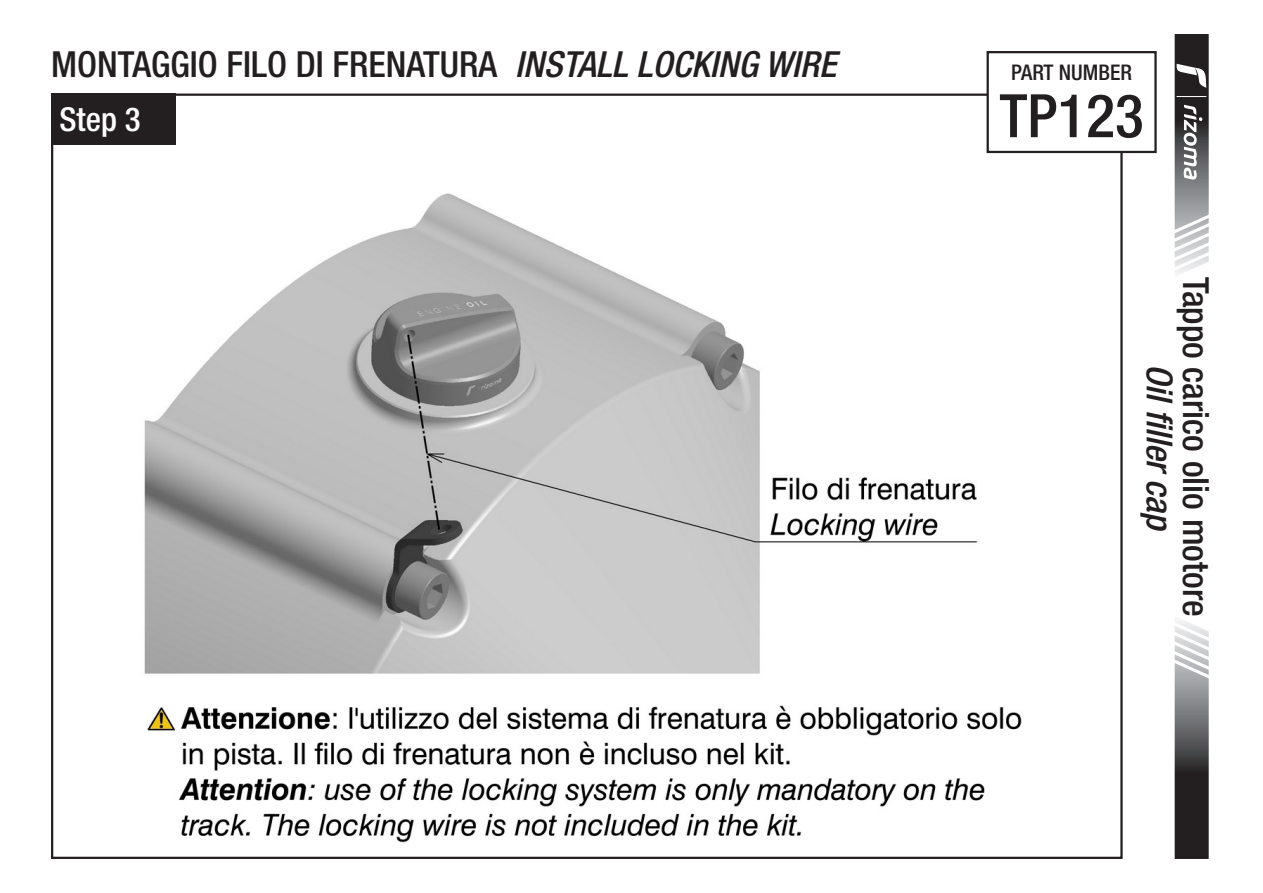
<style>
.page{position:relative;width:1263px;height:893px;background:#fff}
.page>*{position:absolute;margin:0;border:0;box-sizing:border-box;transform-origin:0 0}
.t1{font:500 condensed 60px "Helvetica Neue LT Std";color:#231f20}
.t2{font:500 condensed 36px "Helvetica Neue LT Std";color:#231f20}
.t3{font:italic 500 condensed 36px "Helvetica Neue LT Std";color:#231f20}
.t4{font:500 condensed 33px "Helvetica Neue LT Std";color:#fff}
.t5{font:500 condensed 21.6px "Helvetica Neue LT Std";color:#231f20}
.s1{font-style:italic}
</style>
<div class="page">
<img style="left:144px;top:103px;width:906px;height:740px">
<div style="left:51px;top:94px;width:124px;height:51px;background:#231f20"></div>
<svg style="left:1174px;top:620px;width:35px;height:239px;background:#706f70"></svg>
<svg style="left:1174px;top:34px;width:35px;height:240px"></svg>
<div style="left:988px;top:52px;width:167px;height:100px;background:#fff"></div>
<div style="left:986px;top:51px;width:171px;height:102px;border:2px solid #231f20"></div>
<p class="t2" style="left:51px;top:42px;width:787px">MONTAGGIO FILO DI FRENATURA <span class="s1">INSTALL LOCKING WIRE</span></p>
<p class="t4" style="left:60px;top:99px;width:83px">Step 3</p>
<p class="t5" style="left:1011px;top:59px;width:122px">PART NUMBER</p>
<h1 class="t1" style="left:999px;top:80px;width:146px">TP123</h1>
<p class="t2" style="left:1217px;top:277px;width:341px;rotate:90deg">Tappo carico olio motore</p>
<p class="t3" style="left:1181px;top:364px;width:169px;rotate:90deg">Oil filler cap</p>
</div>
